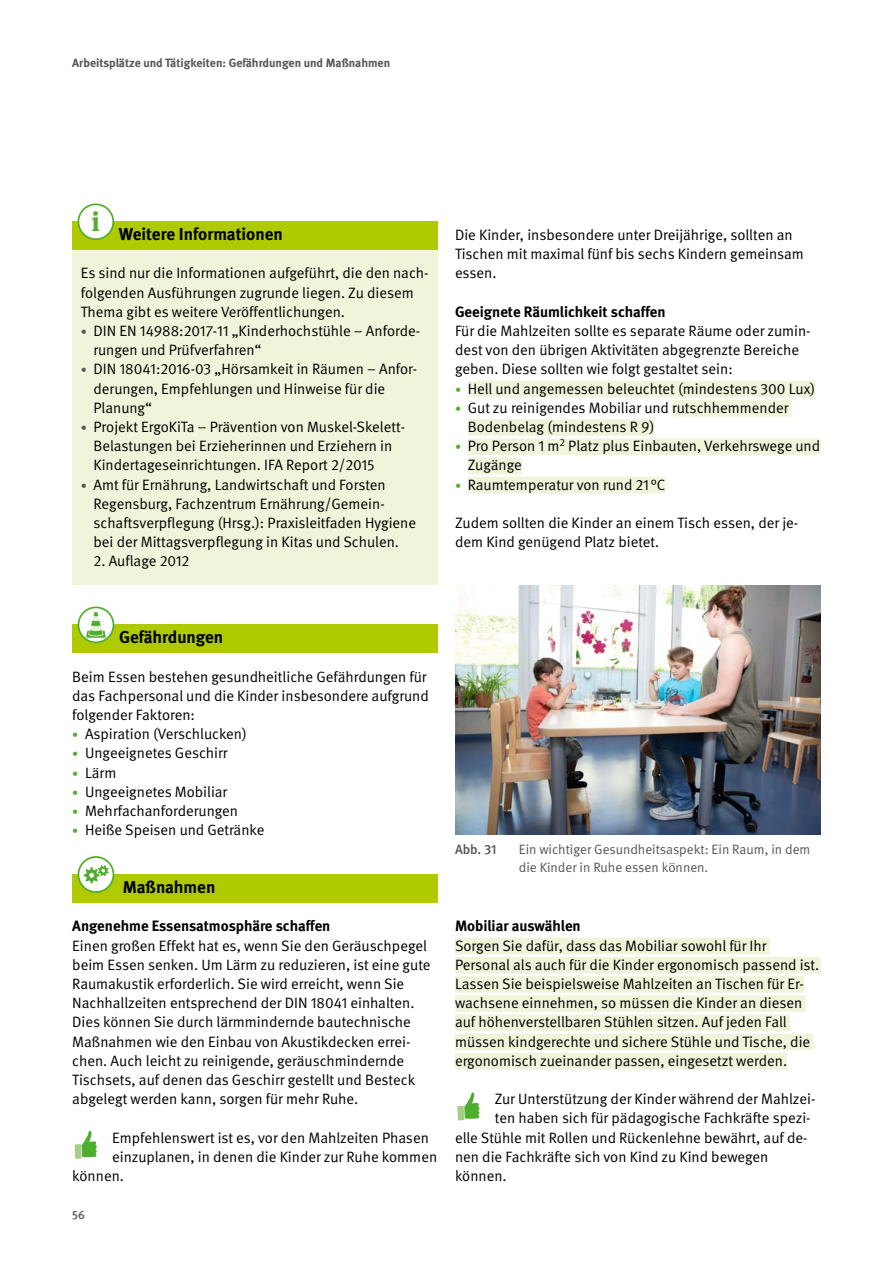
<style>
.page{position:relative;width:893px;height:1263px;background:#fff}
.page>*{position:absolute;margin:0;border:0;box-sizing:border-box;transform-origin:0 0}
.t1{font:700 27px "DGUV Meta Serif";color:#50ae2f}
.Kasten_Schattierung_STG_Titel{font:700 17.25px "DGUV Meta";color:#000}
.Fließtext_FT{font:15px/19.2px "DGUV Meta";color:#000}
.Kasten_Schattierung_STG_FT{font:15px/19.2px "DGUV Meta";color:#000}
.Überschriften_FT_bold{font:700 15px "DGUV Meta";color:#000}
.t2{font:13.5px/18px "DGUV Meta";color:#565655}
.t3{font:500 13.5px "DGUV Meta";color:#565655}
.t4{font:700 12px "DGUV Meta";color:#565655}
.t5{font:500 12px "DGUV Meta";color:#565655}
.s1{font-size:12px;color:#565655}
.s2{font-size:12px;color:#50ae2f}
</style>
<div class="page">
<div style="left:72px;top:221px;width:366px;height:29px;background:#afca00"></div>
<div style="left:72px;top:250px;width:366px;height:85px;background:#f0f4da"></div>
<div style="left:72px;top:308px;width:366px;height:66px;background:#f0f4da"></div>
<div style="left:72px;top:346px;width:366px;height:85px;background:#f0f4da"></div>
<div style="left:72px;top:404px;width:366px;height:85px;background:#f0f4da"></div>
<div style="left:72px;top:461px;width:366px;height:124px;background:#f0f4da"></div>
<div style="left:72px;top:624px;width:366px;height:29px;background:#afca00"></div>
<div style="left:72px;top:874px;width:366px;height:28px;background:#afca00"></div>
<svg style="left:75px;top:1131px;width:22px;height:28px"></svg>
<div style="left:78px;top:204px;width:35px;height:35px;background:#fff;border-radius:50%"></div>
<div style="left:78px;top:203px;width:36px;height:37px;border:2px solid #50ae2f;border-radius:50%"></div>
<svg style="left:78px;top:607px;width:35px;height:35px"></svg>
<svg style="left:86px;top:612px;width:20px;height:26px"></svg>
<div style="left:78px;top:606px;width:36px;height:37px;border:2px solid #50ae2f;border-radius:50%"></div>
<svg style="left:78px;top:857px;width:35px;height:35px"></svg>
<svg style="left:84px;top:865px;width:25px;height:18px"></svg>
<div style="left:78px;top:856px;width:36px;height:37px;border:2px solid #50ae2f;border-radius:50%"></div>
<div style="left:468px;top:381px;width:347px;height:16px;background:#f0f4da"></div>
<div style="left:672px;top:400px;width:120px;height:17px;background:#f0f4da"></div>
<div style="left:468px;top:419px;width:186px;height:17px;background:#f0f4da"></div>
<div style="left:468px;top:438px;width:92px;height:17px;background:#f0f4da"></div>
<div style="left:560px;top:438px;width:5px;height:17px;background:#f0f4da"></div>
<div style="left:565px;top:438px;width:256px;height:17px;background:#f0f4da"></div>
<div style="left:468px;top:458px;width:54px;height:16px;background:#f0f4da"></div>
<div style="left:468px;top:477px;width:197px;height:16px;background:#f0f4da"></div>
<div style="left:455px;top:938px;width:315px;height:16px;background:#f0f4da"></div>
<div style="left:455px;top:957px;width:366px;height:16px;background:#f0f4da"></div>
<div style="left:455px;top:976px;width:349px;height:17px;background:#f0f4da"></div>
<div style="left:455px;top:995px;width:351px;height:17px;background:#f0f4da"></div>
<div style="left:455px;top:1014px;width:335px;height:17px;background:#f0f4da"></div>
<div style="left:455px;top:1034px;width:358px;height:16px;background:#f0f4da"></div>
<div style="left:455px;top:1053px;width:332px;height:16px;background:#f0f4da"></div>
<svg style="left:457px;top:1092px;width:22px;height:28px"></svg>
<img style="left:455px;top:586px;width:366px;height:249px">
<p class="t4" style="left:72px;top:56px;width:319px">Arbeitsplätze und Tätigkeiten: Gefährdungen und Maßnahmen</p>
<h1 class="t1" style="left:92px;top:205px;width:10px">i</h1>
<h3 class="Kasten_Schattierung_STG_Titel" style="left:119px;top:224px;width:166px">Weitere Informationen</h3>
<p class="Kasten_Schattierung_STG_FT" style="left:81px;top:264px;width:349px">Es sind nur die Informationen aufgeführt, die den nach&shy;folgenden Ausführungen zugrunde liegen. Zu diesem<br>Thema gibt es weitere Veröffentlichungen.</p>
<p class="Fließtext_FT" style="left:94px;top:322px;width:328px;text-indent:-13px"><span class="s1">•</span> DIN EN 14988:2017-11 „Kinderhochstühle – Anforde&shy;rungen und Prüfverfahren“</p>
<p class="Fließtext_FT" style="left:94px;top:360px;width:325px;text-indent:-13px"><span class="s1">•</span> DIN 18041:2016-03 „Hörsamkeit in Räumen – Anfor&shy;derungen, Empfehlungen und Hinweise für die<br>Planung“</p>
<p class="Fließtext_FT" style="left:94px;top:418px;width:313px;text-indent:-13px"><span class="s1">•</span> Projekt ErgoKiTa – Prävention von Muskel-Skelett-<br>Belastungen bei Erzieherinnen und Erziehern in<br>Kindertageseinrichtungen. IFA Report 2/2015</p>
<p class="Fließtext_FT" style="left:94px;top:475px;width:324px;text-indent:-13px"><span class="s1">•</span> Amt für Ernährung, Landwirtschaft und Forsten Regensburg, Fachzentrum Ernährung/Gemein&shy;schaftsverpflegung (Hrsg.): Praxisleitfaden Hygiene bei der Mittagsverpflegung in Kitas und Schulen.</p>
<p class="Fließtext_FT" style="left:94px;top:552px;width:97px">2. Auflage 2012</p>
<p class="Fließtext_FT" style="left:455px;top:226px;width:350px">Die Kinder, insbesondere unter Dreijährige, sollten an<br>Tischen mit maximal fünf bis sechs Kindern gemeinsam essen.</p>
<p class="Überschriften_FT_bold" style="left:455px;top:303px;width:212px">Geeignete Räumlichkeit schaffen</p>
<p class="Fließtext_FT" style="left:455px;top:322px;width:357px">Für die Mahlzeiten sollte es separate Räume oder zumin&shy;dest von den übrigen Aktivitäten abgegrenzte Bereiche geben. Diese sollten wie folgt gestaltet sein:</p>
<p class="Fließtext_FT" style="left:455px;top:379px;width:362px"><span class="s2">•</span> Hell und angemessen beleuchtet (mindestens 300 Lux)</p>
<p class="Fließtext_FT" style="left:468px;top:398px;width:322px;text-indent:-13px"><span class="s2">•</span> Gut zu reinigendes Mobiliar und rutschhemmender<br>Bodenbelag (mindestens R 9)</p>
<p class="Fließtext_FT" style="left:468px;top:437px;width:354px;text-indent:-13px"><span class="s2">•</span> Pro Person 1 m<sup>2</sup> Platz plus Einbauten, Verkehrswege und<br>Zugänge</p>
<p class="Fließtext_FT" style="left:455px;top:475px;width:212px"><span class="s2">•</span> Raumtemperatur von rund 21 °C</p>
<p class="Fließtext_FT" style="left:455px;top:514px;width:345px">Zudem sollten die Kinder an einem Tisch essen, der je&shy;dem Kind genügend Platz bietet.</p>
<h3 class="Kasten_Schattierung_STG_Titel" style="left:119px;top:627px;width:106px">Gefährdungen</h3>
<p class="Fließtext_FT" style="left:72px;top:667px;width:358px">Beim Essen bestehen gesundheitliche Gefährdungen für das Fachpersonal und die Kinder insbesondere aufgrund folgender Faktoren:</p>
<p class="Fließtext_FT" style="left:72px;top:725px;width:176px"><span class="s2">•</span> Aspiration (Verschlucken)</p>
<p class="Fließtext_FT" style="left:72px;top:744px;width:157px"><span class="s2">•</span> Ungeeignetes Geschirr</p>
<p class="Fließtext_FT" style="left:72px;top:763px;width:46px"><span class="s2">•</span> Lärm</p>
<p class="Fließtext_FT" style="left:72px;top:782px;width:157px"><span class="s2">•</span> Ungeeignetes Mobiliar</p>
<p class="Fließtext_FT" style="left:72px;top:802px;width:167px"><span class="s2">•</span> Mehrfachanforderungen</p>
<p class="Fließtext_FT" style="left:72px;top:821px;width:194px"><span class="s2">•</span> Heiße Speisen und Getränke</p>
<h3 class="Kasten_Schattierung_STG_Titel" style="left:123px;top:877px;width:94px">Maßnahmen</h3>
<p class="Überschriften_FT_bold" style="left:72px;top:917px;width:260px">Angenehme Essensatmosphäre schaffen</p>
<p class="Fließtext_FT" style="left:72px;top:936px;width:360px">Einen großen Effekt hat es, wenn Sie den Geräuschpegel beim Essen senken. Um Lärm zu reduzieren, ist eine gute Raumakustik erforderlich. Sie wird erreicht, wenn Sie Nachhallzeiten entsprechend der DIN 18041 einhalten.<br>Dies können Sie durch lärmmindernde bautechnische Maßnahmen wie den Einbau von Akustikdecken errei&shy;chen. Auch leicht zu reinigende, geräuschmindernde Tischsets, auf denen das Geschirr gestellt und Besteck abgelegt werden kann, sorgen für mehr Ruhe.</p>
<p class="Fließtext_FT" style="left:112px;top:1128px;width:318px">Empfehlenswert ist es, vor den Mahlzeiten Phasen</p>
<p class="Fließtext_FT" style="left:112px;top:1147px;width:327px">einzuplanen, in denen die Kinder zur Ruhe kommen</p>
<p class="Fließtext_FT" style="left:72px;top:1166px;width:53px">können.</p>
<p class="t5" style="left:72px;top:1208px;width:14px">56</p>
<p class="t3" style="left:455px;top:842px;width:43px">Abb. 31</p>
<p class="t2" style="left:519px;top:841px;width:293px">Ein wichtiger Gesundheitsaspekt: Ein Raum, in dem die Kinder in Ruhe essen können.</p>
<p class="Überschriften_FT_bold" style="left:455px;top:917px;width:127px">Mobiliar auswählen</p>
<p class="Fließtext_FT" style="left:455px;top:936px;width:366px">Sorgen Sie dafür, dass das Mobiliar sowohl für Ihr Personal als auch für die Kinder ergonomisch passend ist.<br>Lassen Sie beispielsweise Mahlzeiten an Tischen für Er&shy;wachsene einnehmen, so müssen die Kinder an diesen auf höhenverstellbaren Stühlen sitzen. Auf jeden Fall müssen kindgerechte und sichere Stühle und Tische, die ergonomisch zueinander passen, eingesetzt werden.</p>
<p class="Fließtext_FT" style="left:495px;top:1090px;width:322px">Zur Unterstützung der Kinder während der Mahlzei-</p>
<p class="Fließtext_FT" style="left:495px;top:1109px;width:317px">ten haben sich für pädagogische Fachkräfte spezi-</p>
<p class="Fließtext_FT" style="left:455px;top:1128px;width:354px">elle Stühle mit Rollen und Rückenlehne bewährt, auf de-</p>
<p class="Fließtext_FT" style="left:455px;top:1147px;width:315px">nen die Fachkräfte sich von Kind zu Kind bewegen</p>
<p class="Fließtext_FT" style="left:455px;top:1166px;width:53px">können.</p>
</div>
